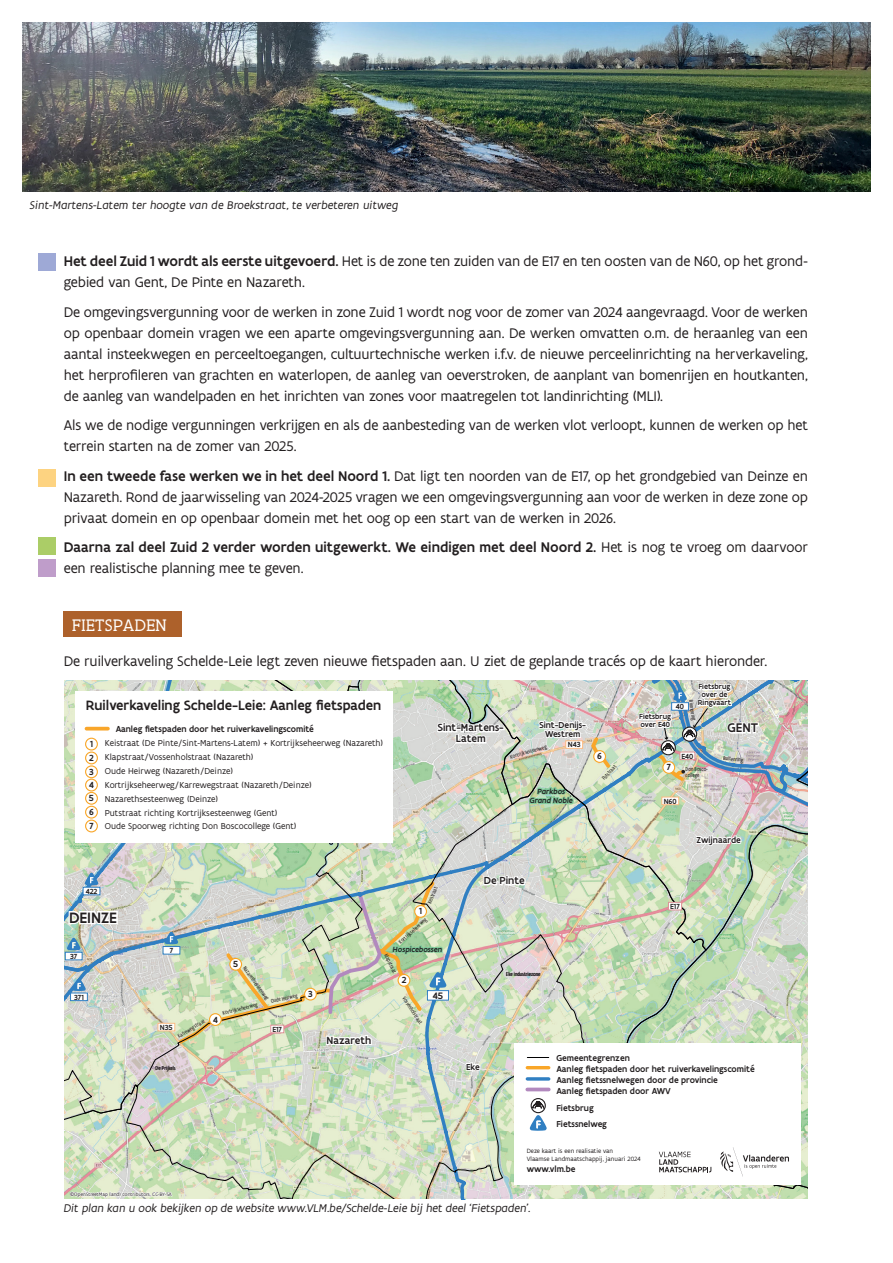
<style>
.page{position:relative;width:893px;height:1263px;background:#fff}
.page>*{position:absolute;margin:0;border:0;box-sizing:border-box;transform-origin:0 0}
.t1{font:18px "Flanders Art Serif";letter-spacing:.02em;color:#fff}
.t2{font:500 16.2px "Flanders Art Sans";color:#231f20}
._2_lopende_tekst_-_uitgevuld_-_met_tab{font:15px/21px "Flanders Art Sans";letter-spacing:-.015em;color:#231f20}
._2_lopende_tekst_-_uitgevuld_-_met_tab-2{font:500 15px/21px "Flanders Art Sans";color:#231f20}
.t3{font:500 14.55px "Flanders Art Sans";color:#231f20}
.t4{font:500 13.5px "Flanders Art Sans";color:#231f20}
._2_lopende_tekst_-_uitgevuld_-_met_tab-3{font:italic 12px "Flanders Art Sans";color:#231f20}
.t5{font:500 11.1px "Flanders Art Sans";color:#231f20}
.t6{font:500 10.05px "Flanders Art Sans";color:#231f20}
.t7{font:500 9.45px/13.8px "Flanders Art Sans";color:#231f20;text-align:justify}
.t8{font:9.3px/13.8px "Flanders Art Sans";color:#231f20}
.t9{font:500 9.3px/11.1px "Flanders Art Sans";color:#231f20}
.t10{font:500 7.95px/7.9px "Flanders Art Sans";color:#231f20}
.t11{font:italic 500 7.95px/9.4px "Flanders Art Sans";color:#231f20;text-align:center}
.t12{font:6.6px/7.9px "Flanders Art Sans";color:#231f20}
.t13{font:condensed 6px/6px "Flanders Art Sans";color:#231f20}
.t14{font:5.25px "Flanders Art Sans";color:#231f20}
.s1{font-weight:500}
.s2{font-weight:400}
</style>
<div class="page">
<div style="left:64px;top:611px;width:118px;height:26px;background:#ad612b"></div>
<div style="left:38px;top:253px;width:17px;height:17px;background:#9ea9d6"></div>
<div style="left:39px;top:469px;width:17px;height:17px;background:#fdd381"></div>
<div style="left:39px;top:537px;width:17px;height:17px;background:#abcd67"></div>
<div style="left:39px;top:559px;width:17px;height:17px;background:#bf9dca"></div>
<img style="left:64px;top:681px;width:744px;height:368px">
<img style="left:609px;top:697px;width:199px;height:360px">
<img style="left:413px;top:763px;width:294px;height:294px">
<img style="left:65px;top:681px;width:310px;height:376px">
<div style="left:210px;top:1014px;width:11px;height:11px;background:#fff;border-radius:50%"></div>
<div style="left:209px;top:1013px;width:13px;height:13px;border:1px solid #f9a628;border-radius:50%"></div>
<div style="left:305px;top:988px;width:11px;height:12px;background:#fff;border-radius:50%"></div>
<div style="left:304px;top:988px;width:13px;height:12px;border:1px solid #f9a628;border-radius:50%"></div>
<div style="left:668px;top:902px;width:14px;height:8px;background:#fff"></div>
<div style="left:668px;top:902px;width:14px;height:8px;border:1px solid #de9296"></div>
<div style="left:75px;top:690px;width:317px;height:152px;background:#fff"></div>
<hr style="left:86px;top:727px;width:22px;height:3px;background:#f9a62a">
<div style="left:85px;top:738px;width:13px;height:12px;border:1px solid #f9a628;border-radius:50%"></div>
<div style="left:85px;top:751px;width:13px;height:13px;border:1px solid #f9a628;border-radius:50%"></div>
<div style="left:85px;top:765px;width:13px;height:13px;border:1px solid #f9a628;border-radius:50%"></div>
<div style="left:85px;top:792px;width:13px;height:13px;border:1px solid #f9a628;border-radius:50%"></div>
<div style="left:85px;top:806px;width:13px;height:12px;border:1px solid #f9a628;border-radius:50%"></div>
<div style="left:85px;top:819px;width:13px;height:13px;border:1px solid #f9a628;border-radius:50%"></div>
<div style="left:85px;top:779px;width:13px;height:12px;border:1px solid #f9a628;border-radius:50%"></div>
<div style="left:514px;top:1044px;width:287px;height:141px;background:#fff"></div>
<svg style="left:65px;top:1057px;width:743px;height:142px"></svg>
<img style="left:22px;top:22px;width:849px;height:169px">
<p class="_2_lopende_tekst_-_uitgevuld_-_met_tab-3" style="left:30px;top:198px;width:370px">Sint-Martens-Latem ter hoogte van de Broekstraat, te verbeteren uitweg</p>
<p class="_2_lopende_tekst_-_uitgevuld_-_met_tab" style="left:64px;top:251px;width:746px"><span class="s1">Het deel Zuid 1 wordt als eerste uitgevoerd.</span> Het is de zone ten zuiden van de E17 en ten oosten van de N60, op het grond&shy;gebied van Gent, De Pinte en Nazareth.</p>
<p class="_2_lopende_tekst_-_uitgevuld_-_met_tab" style="left:64px;top:302px;width:746px;text-align:justify">De omgevingsvergunning voor de werken in zone Zuid 1 wordt nog voor de zomer van 2024 aangevraagd. Voor de werken op openbaar domein vragen we een aparte omgevingsvergunning aan. De werken omvatten o.m. de heraanleg van een aantal insteekwegen en perceeltoegangen, cultuurtechnische werken i.f.v. de nieuwe perceelinrichting na herverkaveling, het herprofileren van grachten en waterlopen, de aanleg van oeverstroken, de aanplant van bomenrijen en houtkanten, de aanleg van wandelpaden en het inrichten van zones voor maatregelen tot landinrichting (MLI).</p>
<p class="_2_lopende_tekst_-_uitgevuld_-_met_tab" style="left:64px;top:415px;width:745px">Als we de nodige vergunningen verkrijgen en als de aanbesteding van de werken vlot verloopt, kunnen de werken op het terrein starten na de zomer van 2025.</p>
<p class="_2_lopende_tekst_-_uitgevuld_-_met_tab" style="left:64px;top:466px;width:746px;text-align:justify"><span class="s1">In een tweede fase werken we in het deel Noord 1.</span> Dat ligt ten noorden van de E17, op het grondgebied van Deinze en Nazareth. Rond de jaarwisseling van 2024-2025 vragen we een omgevingsvergunning aan voor de werken in deze zone op privaat domein en op openbaar domein met het oog op een start van de werken in 2026.</p>
<p class="_2_lopende_tekst_-_uitgevuld_-_met_tab-2" style="left:64px;top:537px;width:746px">Daarna zal deel Zuid 2 verder worden uitgewerkt. We eindigen met deel Noord 2. <span class="s2">Het is nog te vroeg om daarvoor een realistische planning mee te geven.</span></p>
<p class="t1" style="left:72px;top:614px;width:96px">FIETSPADEN</p>
<p class="_2_lopende_tekst_-_uitgevuld_-_met_tab" style="left:64px;top:651px;width:705px">De ruilverkaveling Schelde-Leie legt zeven nieuwe fietspaden aan. U ziet de geplande tracés op de kaart hieronder.</p>
<p class="t3" style="left:86px;top:696px;width:297px">Ruilverkaveling Schelde-Leie: Aanleg fietspaden</p>
<p class="t8" style="left:105px;top:722px;width:280px;text-indent:11px"><span class="s1">Aanleg fietspaden door het ruiverkavelingscomité<br></span>Keistraat (De Pinte/Sint-Martens-Latem) + Kortrijkseheerweg (Nazareth)<br>Klapstraat/Vossenholstraat (Nazareth)<br>Oude Heirweg (Nazareth/Deinze)<br>Kortrijkseheerweg/Karrewegstraat (Nazareth/Deinze)<br>Nazarethsesteenweg (Deinze)<br>Putstraat richting Kortrijksesteenweg (Gent)<br>Oude Spoorweg richting Don Boscocollege (Gent)</p>
<p class="t7" style="left:89px;top:737px;width:6px">1<br>2<br>3</p>
<p class="t7" style="left:89px;top:791px;width:7px">5<br>6<br>7</p>
<p class="t7" style="left:89px;top:778px;width:6px">4</p>
<p class="t10" style="left:698px;top:683px;width:35px;text-align:center">Fietsbrug over de<br>Ringvaart</p>
<p class="t13" style="left:694px;top:700px;width:22px;rotate:81deg">Binnenring</p>
<p class="t10" style="left:681px;top:752px;width:14px">E40</p>
<p class="t10" style="left:676px;top:703px;width:10px">40</p>
<p class="t10" style="left:639px;top:713px;width:34px">Fietsbrug over E40</p>
<p class="t9" style="left:539px;top:720px;width:48px;line-height:9.3px;text-align:center">Sint-Denijs-<br>Westrem</p>
<p class="t5" style="left:438px;top:721px;width:68px">Sint-Martens-</p>
<p class="t4" style="left:727px;top:720px;width:32px">GENT</p>
<p class="t5" style="left:456px;top:732px;width:31px">Latem</p>
<p class="t10" style="left:568px;top:741px;width:14px">N43</p>
<p class="t13" style="left:510px;top:754px;width:39px;rotate:-16deg">Kortrijksesteenweg</p>
<p class="t7" style="left:597px;top:749px;width:6px">6</p>
<p class="t13" style="left:724px;top:755px;width:22px;rotate:6deg">Buitenring</p>
<p class="t13" style="left:601px;top:777px;width:20px;rotate:-48deg">Putstraat</p>
<p class="t7" style="left:667px;top:760px;width:6px">7</p>
<p class="t13" style="left:686px;top:766px;width:24px">Don Bosco&shy;college</p>
<p class="t11" style="left:530px;top:786px;width:45px">Parkbos<br>Grand Noble</p>
<p class="t10" style="left:664px;top:797px;width:15px">N60</p>
<p class="t9" style="left:697px;top:834px;width:46px">Zwijnaarde</p>
<p class="t10" style="left:86px;top:887px;width:13px">422</p>
<p class="t2" style="left:69px;top:907px;width:50px">DEINZE</p>
<p class="t13" style="left:426px;top:902px;width:20px;rotate:-68deg">Keistraat</p>
<p class="t13" style="left:397px;top:940px;width:38px;rotate:-42deg">Kortrijkseheerweg</p>
<p class="t7" style="left:419px;top:904px;width:4px">1</p>
<p class="t5" style="left:484px;top:874px;width:42px">De Pinte</p>
<p class="t10" style="left:670px;top:902px;width:11px">E17</p>
<p class="t10" style="left:70px;top:952px;width:9px">37</p>
<p class="t10" style="left:74px;top:993px;width:11px">371</p>
<p class="t10" style="left:170px;top:946px;width:5px">7</p>
<p class="t11" style="left:393px;top:944px;width:51px">Hospicebossen</p>
<p class="t13" style="left:389px;top:953px;width:22px;rotate:64deg">Klapstraat</p>
<p class="t7" style="left:233px;top:957px;width:7px">5</p>
<p class="t13" style="left:247px;top:965px;width:42px;rotate:54deg">Nazarethsesteenweg</p>
<p class="t7" style="left:402px;top:973px;width:6px">2</p>
<p class="t7" style="left:308px;top:987px;width:6px">3</p>
<p class="t6" style="left:433px;top:989px;width:12px">45</p>
<p class="t13" style="left:270px;top:998px;width:29px;rotate:-13deg">Oude Heirweg</p>
<p class="t13" style="left:406px;top:995px;width:33px;rotate:56deg">Vossenholstraat</p>
<p class="t13" style="left:222px;top:1010px;width:38px;rotate:-14deg">Kortrijkseheerweg</p>
<p class="t7" style="left:213px;top:1013px;width:6px">4</p>
<p class="t13" style="left:176px;top:1034px;width:33px;rotate:-31deg">Karrewegstraat</p>
<p class="t10" style="left:160px;top:1023px;width:14px">N35</p>
<p class="t10" style="left:272px;top:1025px;width:11px">E17</p>
<p class="t5" style="left:327px;top:1033px;width:46px">Nazareth</p>
<p class="t13" style="left:156px;top:1065px;width:22px">De Prijkels</p>
<p class="t9" style="left:466px;top:1061px;width:15px">Eke</p>
<p class="t14" style="left:70px;top:1191px;width:103px">©OpenStreetMap (and) contributors, CC-BY-SA</p>
<p class="t13" style="left:506px;top:971px;width:35px">Eke industriezone</p>
<p class="t9" style="left:556px;top:1052px;width:200px">Gemeentegrenzen<br>Aanleg fietspaden door het ruiverkavelingscomité Aanleg fietssnelwegen door de provincie<br>Aanleg fietspaden door AWV</p>
<p class="t9" style="left:556px;top:1099px;width:52px;line-height:16.6px">Fietsbrug<br>Fietssnelweg</p>
<p class="t12" style="left:527px;top:1147px;width:115px">Deze kaart is een realisatie van<br>Vlaamse Landmaatschappij, januari 2024</p>
<p class="t9" style="left:527px;top:1164px;width:50px">www.vlm.be</p>
<p class="_2_lopende_tekst_-_uitgevuld_-_met_tab-3" style="left:64px;top:1201px;width:468px">Dit plan kan u ook bekijken op de website www.VLM.be/Schelde-Leie bij het deel ‘Fietspaden’.</p>
</div>
